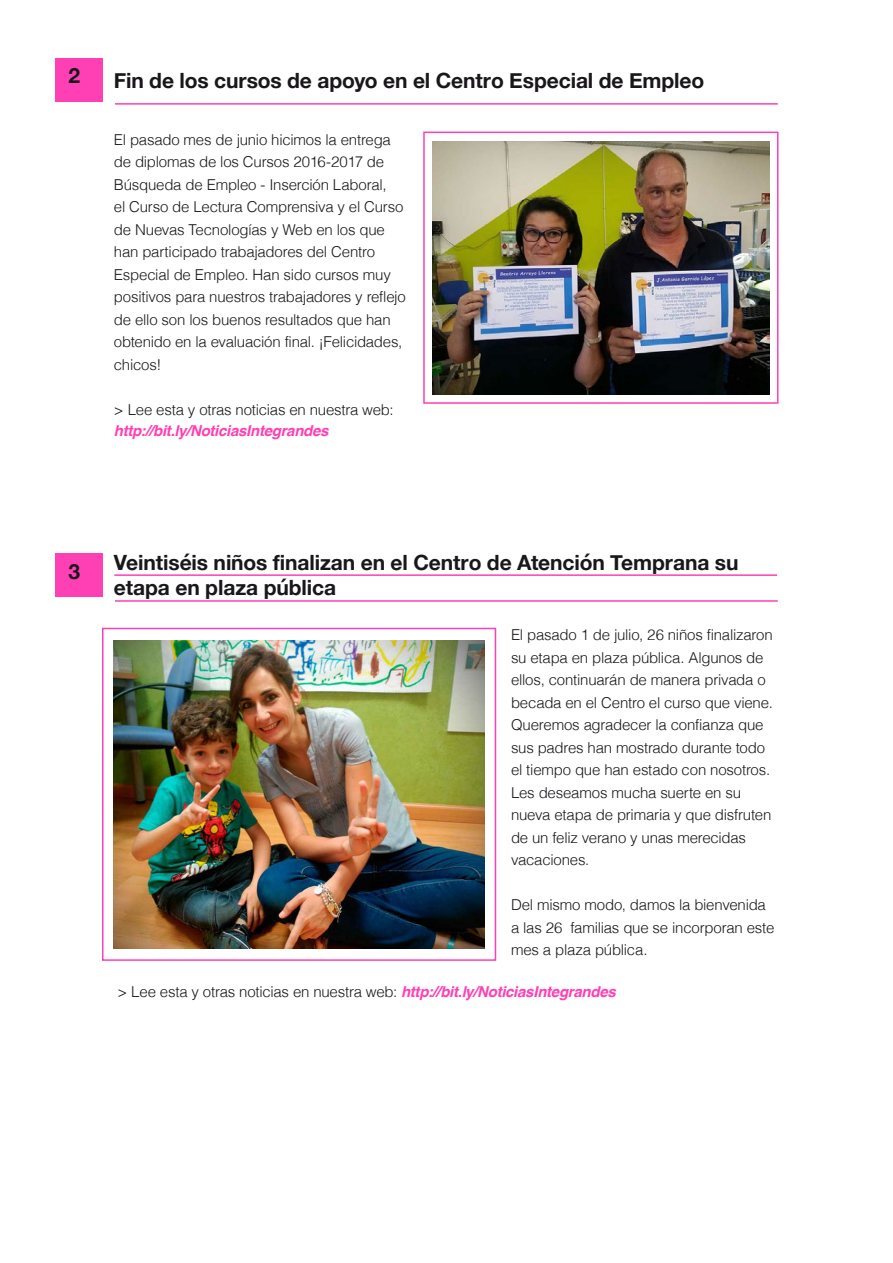
<style>
.page{position:relative;width:893px;height:1263px;background:#fff}
.page>*{position:absolute;margin:0;border:0;box-sizing:border-box;transform-origin:0 0}
.t1{font:700 21px/25.2px "Helvetica Neue";letter-spacing:-.005em;color:#1a171b}
.t2{font:300 15px/22.5px "Helvetica";letter-spacing:-.015em;color:#1a171b}
.t3{font:italic 700 15px "Helvetica";letter-spacing:-.02em;color:#ff3fb4}
.s1{font-weight:700;font-style:italic;color:#ff3fb4}
</style>
<div class="page">
<div style="left:423px;top:132px;width:355px;height:272px;border:2px solid #ff3fb4"></div>
<div style="left:56px;top:58px;width:47px;height:43px;background:#ff3fb4"></div>
<hr style="left:115px;top:103px;width:663px;height:2px;background:#ff3fb4">
<div style="left:102px;top:628px;width:394px;height:333px;border:2px solid #ff3fb4"></div>
<div style="left:56px;top:553px;width:47px;height:44px;background:#ff3fb4"></div>
<hr style="left:115px;top:600px;width:663px;height:2px;background:#ff3fb4">
<img style="left:432px;top:141px;width:337px;height:253px">
<hr style="left:114px;top:574px;width:663px;height:2px;background:#ff3fb4">
<img style="left:114px;top:640px;width:370px;height:308px">
<h1 class="t1" style="left:69px;top:64px;width:13px">2</h1>
<h1 class="t1" style="left:114px;top:68px;width:592px">Fin de los cursos de apoyo en el Centro Especial de Empleo</h1>
<p class="t2" style="left:114px;top:127px;width:293px">El pasado mes de junio hicimos la entrega de diplomas de los Cursos 2016-2017 de Búsqueda de Empleo - Inserción Laboral,<br>el Curso de Lectura Comprensiva y el Curso de Nuevas Tecnologías y Web en los que han participado trabajadores del Centro Especial de Empleo. Han sido cursos muy positivos para nuestros trabajadores y reflejo de ello son los buenos resultados que han obtenido en la evaluación final. ¡Felicidades, chicos!</p>
<p class="t2" style="left:114px;top:397px;width:281px">&gt; Lee esta y otras noticias en nuestra web:</p>
<p class="t3" style="left:114px;top:418px;width:216px">http://bit.ly/NoticiasIntegrandes</p>
<h1 class="t1" style="left:69px;top:559px;width:13px">3</h1>
<h1 class="t1" style="left:114px;top:550px;width:626px">Veintiséis niños finalizan en el Centro de Atención Temprana su etapa en plaza pública</h1>
<p class="t2" style="left:511px;top:623px;width:263px">El pasado 1 de julio, 26 niños finalizaron su etapa en plaza pública. Algunos de ellos, continuarán de manera privada o becada en el Centro el curso que viene.<br>Queremos agradecer la confianza que sus padres han mostrado durante todo el tiempo que han estado con nosotros.<br>Les deseamos mucha suerte en su nueva etapa de primaria y que disfruten de un feliz verano y unas merecidas vacaciones.</p>
<p class="t2" style="left:511px;top:893px;width:265px">Del mismo modo, damos la bienvenida a las 26 familias que se incorporan este mes a plaza pública.</p>
<p class="t2" style="left:118px;top:980px;width:500px">&gt; Lee esta y otras noticias en nuestra web: <span class="s1">http://bit.ly/NoticiasIntegrandes</span></p>
</div>
